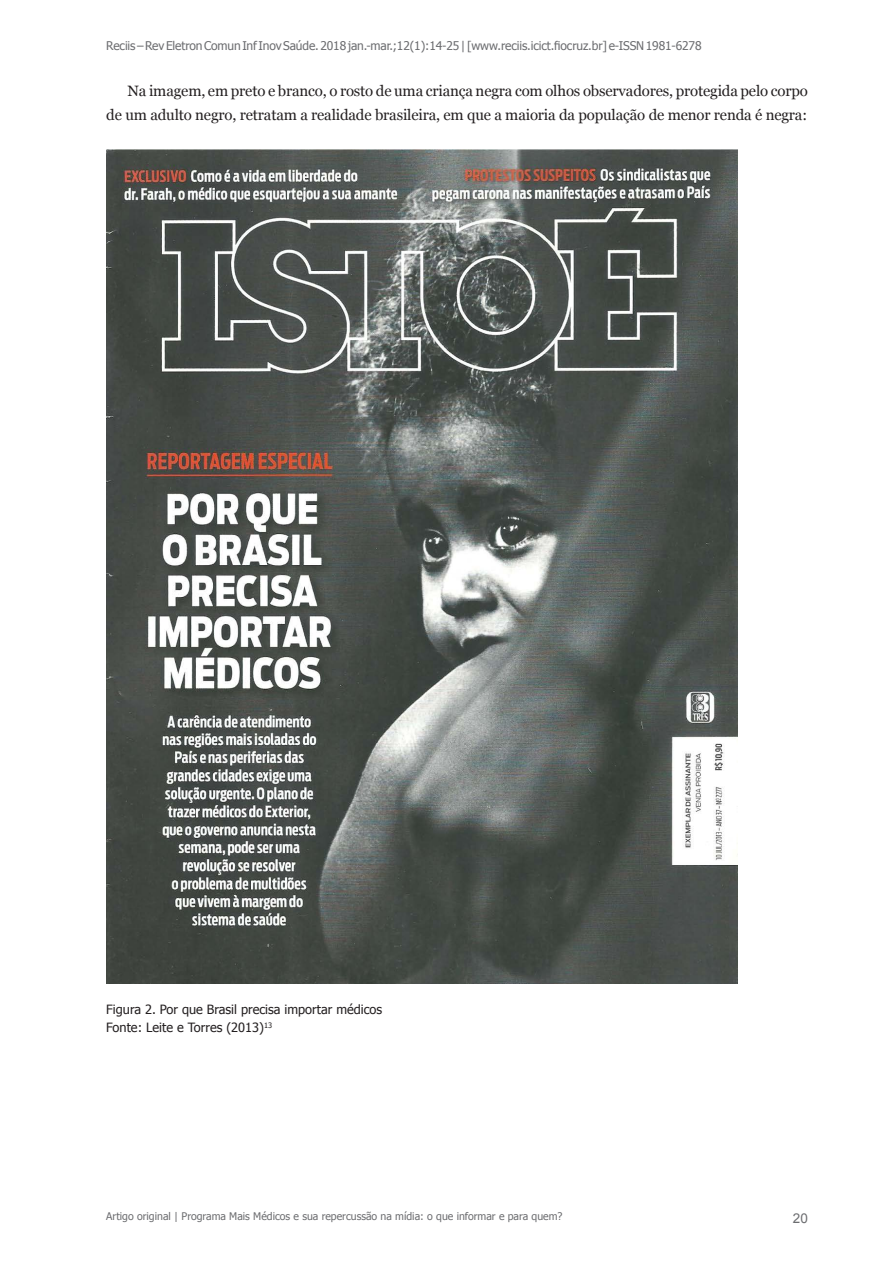
<style>
.page{position:relative;width:893px;height:1263px;background:#fff}
.page>*{position:absolute;margin:0;border:0;box-sizing:border-box;transform-origin:0 0}
.t1{font:15px/24px "Georgia";letter-spacing:-.01em;color:#231f20;text-align:right}
.t2{font:13.5px "Arial";color:#6c6d70}
.t3{font:12.75px/18px "Tahoma";color:#231f20}
.t4{font:12px "Tahoma";letter-spacing:-.01em;color:#6c6d70}
.t5{font:10.5px "Tahoma";color:#6c6d70}
</style>
<div class="page">
<img style="left:106px;top:149px;width:632px;height:834px">
<p class="t4" style="left:106px;top:38px;width:597px">Reciis – Rev Eletron Comun Inf Inov Saúde. 2018 jan.-mar.;12(1):14-25 | [www.reciis.icict.fiocruz.br] e-ISSN 1981-6278</p>
<p class="t1" style="left:106px;top:80px;width:703px">Na imagem, em preto e branco, o rosto de uma criança negra com olhos observadores, protegida pelo corpo<br>de um adulto negro, retratam a realidade brasileira, em que a maioria da população de menor renda é negra:</p>
<p class="t3" style="left:106px;top:1000px;width:277px">Figura 2. Por que Brasil precisa importar médicos<br>Fonte: Leite e Torres (2013)<sup>13</sup></p>
<p class="t5" style="left:106px;top:1209px;width:458px">Artigo original | Programa Mais Médicos e sua repercussão na mídia: o que informar e para quem?</p>
<p class="t2" style="left:793px;top:1209px;width:17px">20</p>
</div>
